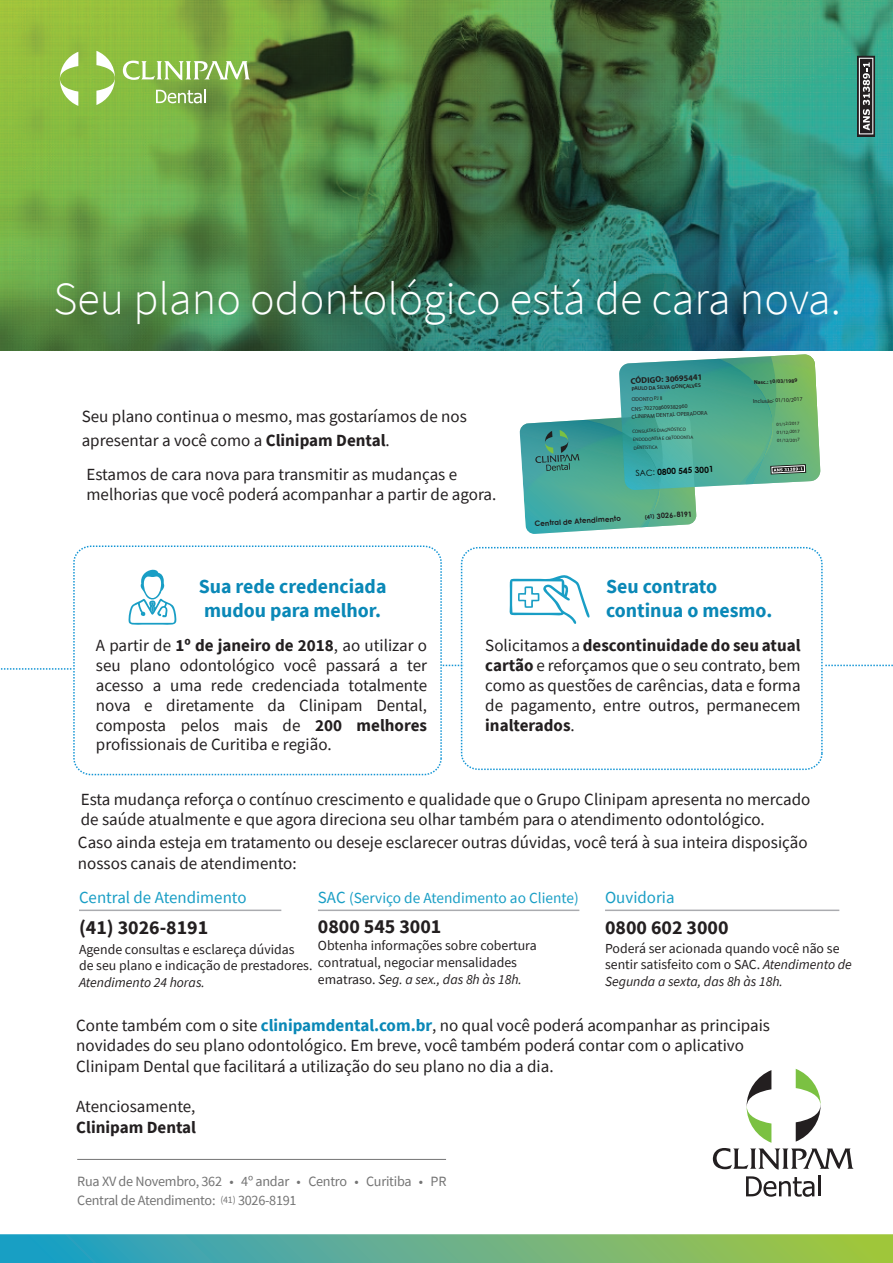
<style>
.page{position:relative;width:893px;height:1263px;background:#fff}
.page>*{position:absolute;margin:0;border:0;box-sizing:border-box;transform-origin:0 0}
.t1{font:300 46.05px "Source Sans Pro";color:#fff}
.t2{font:700 19.95px "Source Sans Pro";color:#231f20}
.t3{font:700 19.8px/24.2px "Source Sans Pro";color:#0a88b7}
.t4{font:16.95px/19.8px "Source Sans Pro";color:#231f20}
.t5{font:16.95px "Source Sans Pro";color:#199ec5}
.t6{font:700 16.95px "Source Sans Pro";color:#231f20}
.t7{font:15.3px "Source Sans Pro";color:#199ec5}
.t8{font:14.25px/18.5px "Source Sans Pro";letter-spacing:-.02em;color:#747474}
.t9{font:13.8px/16.6px "Source Sans Pro";color:#231f20}
.t10{font:italic 13.8px "Source Sans Pro";color:#231f20}
.t11{font:700 8.4px "Century Gothic";color:#050504}
.t12{font:700 8.4px "Myriad Pro";color:#211e1e}
.t13{font:700 7.2px "Century Gothic";color:#1f1c1d}
.t14{font:5.7px/7.6px "Myriad Pro";color:#211e1e}
.t15{font:600 5.55px "Myriad Pro";color:#211e1e}
.t16{font:700 5.55px "Myriad Pro";color:#211e1e}
.t17{font:5.55px "Myriad Pro";color:#211e1e}
.t18{font:4.8px "Myriad Pro";color:#211e1e}
.s1{font-weight:700}
.s2{font-weight:400}
.s3{font-size:5.25px}
.s4{font-style:italic}
.s5{font-size:16.95px}
.s6{font-weight:700;color:#0a88b7}
.s7{font-size:9.9px}
</style>
<div class="page">
<img style="left:0;top:0;width:893px;height:350px">
<svg style="left:857px;top:56px;width:18px;height:80px"></svg>
<svg style="left:60px;top:52px;width:18px;height:54px"></svg>
<svg style="left:96px;top:51px;width:19px;height:54px"></svg>
<svg style="left:123px;top:61px;width:127px;height:19px"></svg>
<svg style="left:156px;top:89px;width:50px;height:14px"></svg>
<svg style="left:519px;top:354px;width:301px;height:180px"></svg>
<svg style="left:128px;top:569px;width:49px;height:56px"></svg>
<svg style="left:509px;top:575px;width:81px;height:49px"></svg>
<div style="left:73px;top:545px;width:369px;height:230px;border:2px dashed #1696d5;border-radius:17px"></div>
<div style="left:461px;top:547px;width:362px;height:223px;border:2px dashed #1696d5;border-radius:16px"></div>
<svg style="left:0;top:668px;width:72px;height:2px"></svg>
<svg style="left:825px;top:665px;width:68px;height:1px"></svg>
<svg style="left:443px;top:665px;width:21px;height:1px"></svg>
<svg style="left:746px;top:1176px;width:68px;height:21px"></svg>
<hr style="left:818px;top:1175px;width:3px;height:21px;background:#231f20">
<svg style="left:713px;top:1069px;width:141px;height:101px"></svg>
<hr style="left:77px;top:1159px;width:369px;height:1px;background:#747475">
<hr style="left:79px;top:909px;width:202px;height:2px;background:#aaabaf">
<hr style="left:318px;top:909px;width:261px;height:2px;background:#aaabaf">
<hr style="left:605px;top:909px;width:234px;height:2px;background:#aaabaf">
<svg style="left:0;top:1234px;width:893px;height:29px;background:#67b287"></svg>
<h1 class="t1" style="left:54px;top:270px;width:789px">Seu plano odontológico está de cara nova.</h1>
<p class="t4" style="left:82px;top:404px;width:387px;line-height:24.2px">Seu plano continua o mesmo, mas gostaríamos de nos apresentar a você como a <span class="s1">Clinipam Dental</span>.</p>
<p class="t4" style="left:86px;top:464px;width:411px;line-height:20.4px">Estamos de cara nova para transmitir as mudanças e melhorias que você poderá acompanhar a partir de agora.</p>
<p class="t3" style="left:199px;top:574px;width:189px">Sua rede credenciada mudou para melhor.</p>
<p class="t12" style="left:630px;top:375px;width:73px;rotate:-3deg">CÓDIGO: 30695441</p>
<p class="t15" style="left:631px;top:385px;width:71px;rotate:-3deg">PAULO DA SILVA GONÇALVES</p>
<p class="t17" style="left:631px;top:396px;width:32px;rotate:-3deg">ODONTO PJ II</p>
<p class="t14" style="left:631px;top:405px;width:77px;rotate:-3deg">CNS: 702708609382960<br>CLINIPAM DENTAL OPERADORA</p>
<p class="t18" style="left:632px;top:429px;width:55px;rotate:-3deg">CONSULTAS DIAGNÓSTICO</p>
<p class="t18" style="left:633px;top:437px;width:62px;rotate:-3deg">ENDODONTIA E ORTODONTIA</p>
<p class="t18" style="left:634px;top:445px;width:25px;rotate:-3deg">DENTÍSTICA</p>
<p class="t11" style="left:635px;top:467px;width:79px;rotate:-3deg"><span class="s2">SAC:</span> 0800 545 3001</p>
<p class="t13" style="left:534px;top:518px;width:88px;rotate:-4deg">Central de Atendimento</p>
<p class="t13" style="left:645px;top:512px;width:49px;rotate:-4deg"><span class="s3">(41)</span> 3026-8191</p>
<p class="t16" style="left:754px;top:379px;width:45px;rotate:-3deg">Nasc.: 10/03/1989</p>
<p class="t14" style="left:753px;top:398px;width:51px;rotate:-3deg">Inclusão: 01/10/2017</p>
<p class="t18" style="left:776px;top:421px;width:24px;rotate:-3deg">01/12/2017</p>
<p class="t18" style="left:777px;top:430px;width:24px;rotate:-3deg">01/12/2017</p>
<p class="t18" style="left:777px;top:438px;width:24px;rotate:-3deg">01/12/2017</p>
<p class="t3" style="left:606px;top:574px;width:168px">Seu contrato continua o mesmo.</p>
<p class="t4" style="left:96px;top:635px;width:333px;text-align:justify">A partir de <span class="s1">1º de janeiro de 2018</span>, ao utilizar o seu plano odontológico você passará a ter acesso a uma rede credenciada totalmente nova e diretamente da Clinipam Dental, composta pelos mais de <span class="s1">200 melhores </span>profissionais de Curitiba e região.</p>
<p class="t4" style="left:485px;top:635px;width:317px;text-align:justify">Solicitamos a <span class="s1">descontinuidade do seu atual cartão</span> e reforçamos que o seu contrato, bem como as questões de carências, data e forma de pagamento, entre outros, permanecem <span class="s1">inalterados</span>.</p>
<p class="t4" style="left:81px;top:789px;width:731px;line-height:20.4px">Esta mudança reforça o contínuo crescimento e qualidade que o Grupo Clinipam apresenta no mercado de saúde atualmente e que agora direciona seu olhar também para o atendimento odontológico.</p>
<p class="t4" style="left:78px;top:832px;width:731px;line-height:20.4px">Caso ainda esteja em tratamento ou deseje esclarecer outras dúvidas, você terá à sua inteira disposição nossos canais de atendimento:</p>
<p class="t5" style="left:79px;top:887px;width:169px">Central de Atendimento</p>
<p class="t2" style="left:79px;top:914px;width:131px">(41) 3026-8191</p>
<p class="t9" style="left:79px;top:941px;width:235px">Agende consultas e esclareça dúvidas de seu plano e indicação de prestadores.</p>
<p class="t10" style="left:79px;top:973px;width:127px">Atendimento 24 horas.</p>
<p class="t5" style="left:605px;top:887px;width:71px">Ouvidoria</p>
<p class="t2" style="left:605px;top:914px;width:125px">0800 602 3000</p>
<p class="t9" style="left:605px;top:940px;width:248px">Poderá ser acionada quando você não se sentir satisfeito com o SAC. <span class="s4">Atendimento de<br>Segunda a sexta, das 8h às 18h.</span></p>
<p class="t7" style="left:318px;top:888px;width:262px"><span class="s5">SAC</span> (Serviço de Atendimento ao Cliente)</p>
<p class="t2" style="left:318px;top:912px;width:125px">0800 545 3001</p>
<p class="t9" style="left:318px;top:937px;width:220px">Obtenha informações sobre cobertura contratual, negociar mensalidades ematraso. <span class="s4">Seg. a sex., das 8h às 18h.</span></p>
<p class="t4" style="left:76px;top:1015px;width:695px;line-height:20.4px">Conte também com o site <span class="s6">clinipamdental.com.br</span>, no qual você poderá acompanhar as principais novidades do seu plano odontológico. Em breve, você também poderá contar com o aplicativo<br>Clinipam Dental que facilitará a utilização do seu plano no dia a dia.</p>
<p class="t4" style="left:76px;top:1097px;width:121px">Atenciosamente,</p>
<p class="t6" style="left:76px;top:1116px;width:121px">Clinipam Dental</p>
<p class="t8" style="left:77px;top:1172px;width:371px">Rua XV de Novembro, 362 • 4º andar • Centro • Curitiba • PR<br>Central de Atendimento: <span class="s7">(41)</span> 3026-8191</p>
</div>
